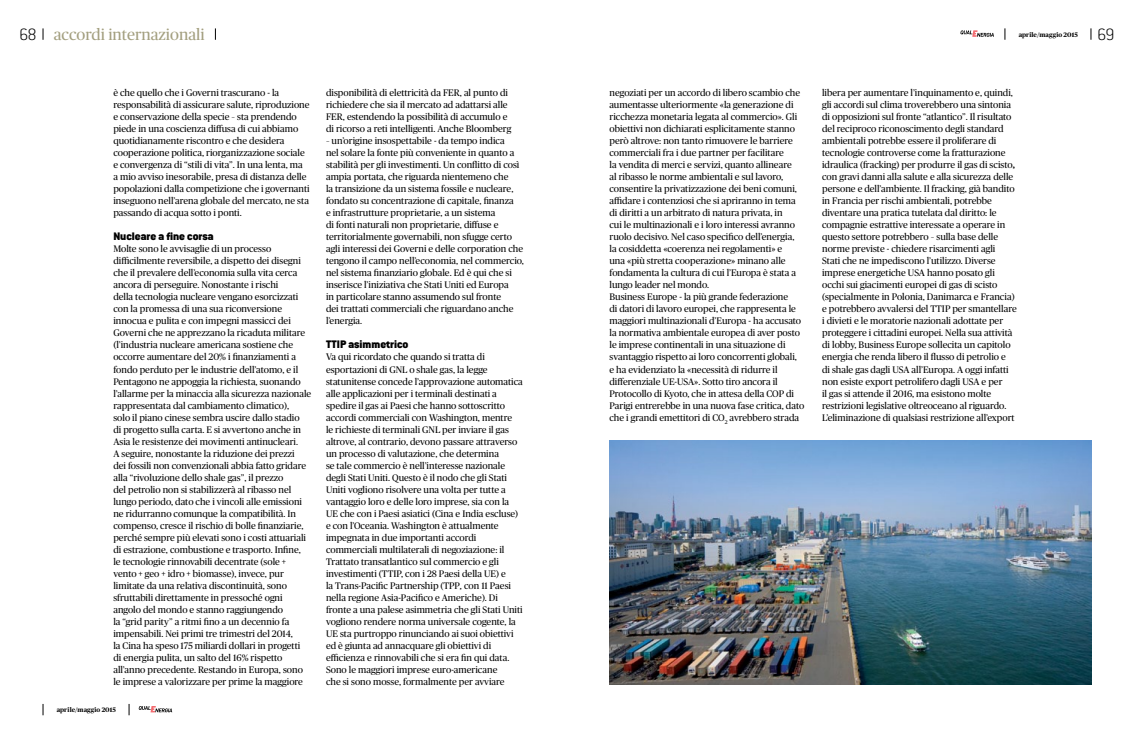
<style>
.page{position:relative;width:1134px;height:738px;background:#fff}
.page>*{position:absolute;margin:0;border:0;box-sizing:border-box;transform-origin:0 0}
.t1{font:200 18px "Conduit ITC Std";color:#000}
.t2{font:16px "Publico";color:#a39f7f}
.titolo_infratesto{font:900 12px "Conduit ITC Std";color:#000}
.testo_corrente{font:9.5px/12px "Publico";color:#000}
.t3{font:700 6.5px "Publico";letter-spacing:.015em;color:#000}
.s1{font-style:italic}
.s2{font-weight:700}
</style>
<div class="page">
<svg style="left:43px;top:28px;width:1px;height:12px"></svg>
<svg style="left:215px;top:28px;width:1px;height:12px"></svg>
<svg style="left:960px;top:30px;width:34px;height:7px"></svg>
<svg style="left:1090px;top:28px;width:1px;height:12px"></svg>
<svg style="left:1004px;top:28px;width:1px;height:12px"></svg>
<svg style="left:139px;top:706px;width:33px;height:6px"></svg>
<img style="left:609px;top:440px;width:482px;height:244px">
<p class="t1" style="left:19px;top:23px;width:19px">68</p>
<p class="t2" style="left:54px;top:25px;width:152px">accordi internazionali</p>
<p class="t3" style="left:1019px;top:31px;width:61px">aprile/maggio 2015</p>
<h1 class="t1" style="left:1097px;top:23px;width:19px">69</h1>
<p class="testo_corrente" style="left:113px;top:87px;width:198px">è che quello che i Governi trascurano - la responsabilità di assicurare salute, riproduzione e conservazione della specie – sta prendendo piede in una coscienza diffusa di cui abbiamo quotidianamente riscontro e che desidera cooperazione politica, riorganizzazione sociale e convergenza di “stili di vita”. In una lenta, ma a mio avviso inesorabile, presa di distanza delle popolazioni dalla competizione che i governanti inseguono nell’arena globale del mercato, ne sta passando di acqua sotto i ponti.</p>
<p class="titolo_infratesto" style="left:113px;top:230px;width:102px">Nucleare a fine corsa</p>
<p class="testo_corrente" style="left:113px;top:243px;width:199px">Molte sono le avvisaglie di un processo difficilmente reversibile, a dispetto dei disegni che il prevalere dell’economia sulla vita cerca ancora di perseguire. Nonostante i rischi<br>della tecnologia nucleare vengano esorcizzati con la promessa di una sua riconversione innocua e pulita e con impegni massicci dei Governi che ne apprezzano la ricaduta militare (l’industria nucleare americana sostiene che occorre aumentare del 20% i finanziamenti a fondo perduto per le industrie dell’atomo, e il Pentagono ne appoggia la richiesta, suonando l’allarme per la minaccia alla sicurezza nazionale rappresentata dal cambiamento climatico),<br>solo il piano cinese sembra uscire dallo stadio<br>di progetto sulla carta. E si avvertono anche in Asia le resistenze dei movimenti antinucleari.<br>A seguire, nonostante la riduzione dei prezzi<br>dei fossili non convenzionali abbia fatto gridare alla “rivoluzione dello shale gas”, il prezzo<br>del petrolio non si stabilizzerà al ribasso nel lungo periodo, dato che i vincoli alle emissioni ne ridurranno comunque la compatibilità. In compenso, cresce il rischio di bolle finanziarie, perché sempre più elevati sono i costi attuariali di estrazione, combustione e trasporto. Infine,<br>le tecnologie rinnovabili decentrate (sole + vento + geo + idro + biomasse), invece, pur limitate da una relativa discontinuità, sono sfruttabili direttamente in pressoché ogni angolo del mondo e stanno raggiungendo<br>la “grid parity” a ritmi fino a un decennio fa impensabili. Nei primi tre trimestri del 2014,<br>la Cina ha speso 175 miliardi dollari in progetti<br>di energia pulita, un salto del 16% rispetto all’anno precedente. Restando in Europa, sono le imprese a valorizzare per prime la maggiore</p>
<p class="t3" style="left:57px;top:705px;width:61px">aprile/maggio 2015</p>
<p class="testo_corrente" style="left:326px;top:87px;width:187px">disponibilità di elettricità da FER, al punto di richiedere che sia il mercato ad adattarsi alle FER, estendendo la possibilità di accumulo e di ricorso a reti intelligenti. Anche Bloomberg</p>
<p class="testo_corrente" style="left:326px;top:135px;width:200px">– un’origine insospettabile - da tempo indica<br>nel solare la fonte più conveniente in quanto a stabilità per gli investimenti. Un conflitto di così ampia portata, che riguarda nientemeno che<br>la transizione da un sistema fossile e nucleare, fondato su concentrazione di capitale, finanza<br>e infrastrutture proprietarie, a un sistema<br>di fonti naturali non proprietarie, diffuse e territorialmente governabili, non sfugge certo agli interessi dei Governi e delle corporation che tengono il campo nell’economia, nel commercio, nel sistema finanziario globale. Ed è qui che si inserisce l’iniziativa che Stati Uniti ed Europa<br>in particolare stanno assumendo sul fronte<br>dei trattati commerciali che riguardano anche l’energia.</p>
<p class="titolo_infratesto" style="left:326px;top:338px;width:84px">TTIP asimmetrico</p>
<p class="testo_corrente" style="left:326px;top:351px;width:198px">Va qui ricordato che quando si tratta di esportazioni di GNL o shale gas, la legge statunitense concede l’approvazione automatica alle applicazioni per i terminali destinati a spedire il gas ai Paesi che hanno sottoscritto accordi commerciali con Washington, mentre<br>le richieste di terminali GNL per inviare il gas altrove, al contrario, devono passare attraverso un processo di valutazione, che determina<br>se tale commercio è nell’interesse nazionale degli Stati Uniti. Questo è il nodo che gli Stati Uniti vogliono risolvere una volta per tutte a vantaggio loro e delle loro imprese, sia con la UE che con i Paesi asiatici (Cina e India escluse) e con l’Oceania. Washington è attualmente impegnata in due importanti accordi commerciali multilaterali di negoziazione: il Trattato transatlantico sul commercio e gli investimenti (TTIP, con i 28 Paesi della UE) e<br>la Trans-Pacific Partnership (TPP<span class="s1">,</span> con 11 Paesi nella regione Asia-Pacifico e Americhe). Di fronte a una palese asimmetria che gli Stati Uniti vogliono rendere norma universale cogente, la UE sta purtroppo rinunciando ai suoi obiettivi ed è giunta ad annacquare gli obiettivi di efficienza e rinnovabili che si era fin qui data.</p>
<p class="testo_corrente" style="left:326px;top:663px;width:180px">Sono le maggiori imprese euro-americane che si sono mosse, formalmente per avviare</p>
<p class="testo_corrente" style="left:609px;top:87px;width:192px">negoziati per un accordo di libero scambio che aumentasse ulteriormente «la generazione di ricchezza monetaria legata al commercio». Gli obiettivi non dichiarati esplicitamente stanno però altrove: non tanto rimuovere le barriere commerciali fra i due partner per facilitare<br>la vendita di merci e servizi, quanto allineare al ribasso le norme ambientali e sul lavoro, consentire la privatizzazione dei beni comuni, affidare i contenziosi che si apriranno in tema di diritti a un arbitrato di natura privata, in<br>cui le multinazionali e i loro interessi avranno ruolo decisivo. Nel caso specifico dell’energia, la cosiddetta «coerenza nei regolamenti» e una «più stretta cooperazione» minano alle fondamenta la cultura di cui l’Europa è stata a lungo leader nel mondo.</p>
<p class="testo_corrente" style="left:609px;top:291px;width:196px">Business Europe - la più grande federazione<br>di datori di lavoro europei, che rappresenta le maggiori multinazionali d’Europa - ha accusato la normativa ambientale europea di aver posto le imprese continentali in una situazione di svantaggio rispetto ai loro concorrenti globali,<br>e ha evidenziato la «necessità di ridurre il differenziale UE-USA». Sotto tiro ancora il Protocollo di Kyoto, che in attesa della COP di Parigi entrerebbe in una nuova fase critica, dato che i grandi emettitori di CO<sub>2</sub> avrebbero strada</p>
<p class="testo_corrente" style="left:822px;top:87px;width:196px">libera per aumentare l’inquinamento e, quindi, gli accordi sul clima troverebbero una sintonia di opposizioni sul fronte “atlantico”. Il risultato del reciproco riconoscimento degli standard ambientali potrebbe essere il proliferare di tecnologie controverse come la fratturazione idraulica (fracking) per produrre il gas di scisto<span class="s2">, </span>con gravi danni alla salute e alla sicurezza delle persone e dell’ambiente. Il fracking, già bandito in Francia per rischi ambientali, potrebbe diventare una pratica tutelata dal diritto: le compagnie estrattive interessate a operare in questo settore potrebbero – sulla base delle norme previste - chiedere risarcimenti agli<br>Stati che ne impediscono l’utilizzo. Diverse imprese energetiche USA hanno posato gli occhi sui giacimenti europei di gas di scisto (specialmente in Polonia, Danimarca e Francia) e potrebbero avvalersi del TTIP per smantellare i divieti e le moratorie nazionali adottate per proteggere i cittadini europei. Nella sua attività di lobby, Business Europe sollecita un capitolo energia che renda libero il flusso di petrolio e<br>di shale gas dagli USA all’Europa. A oggi infatti non esiste export petrolifero dagli USA e per<br>il gas si attende il 2016, ma esistono molte restrizioni legislative oltreoceano al riguardo.<br>L’eliminazione di qualsiasi restrizione all’export</p>
</div>
